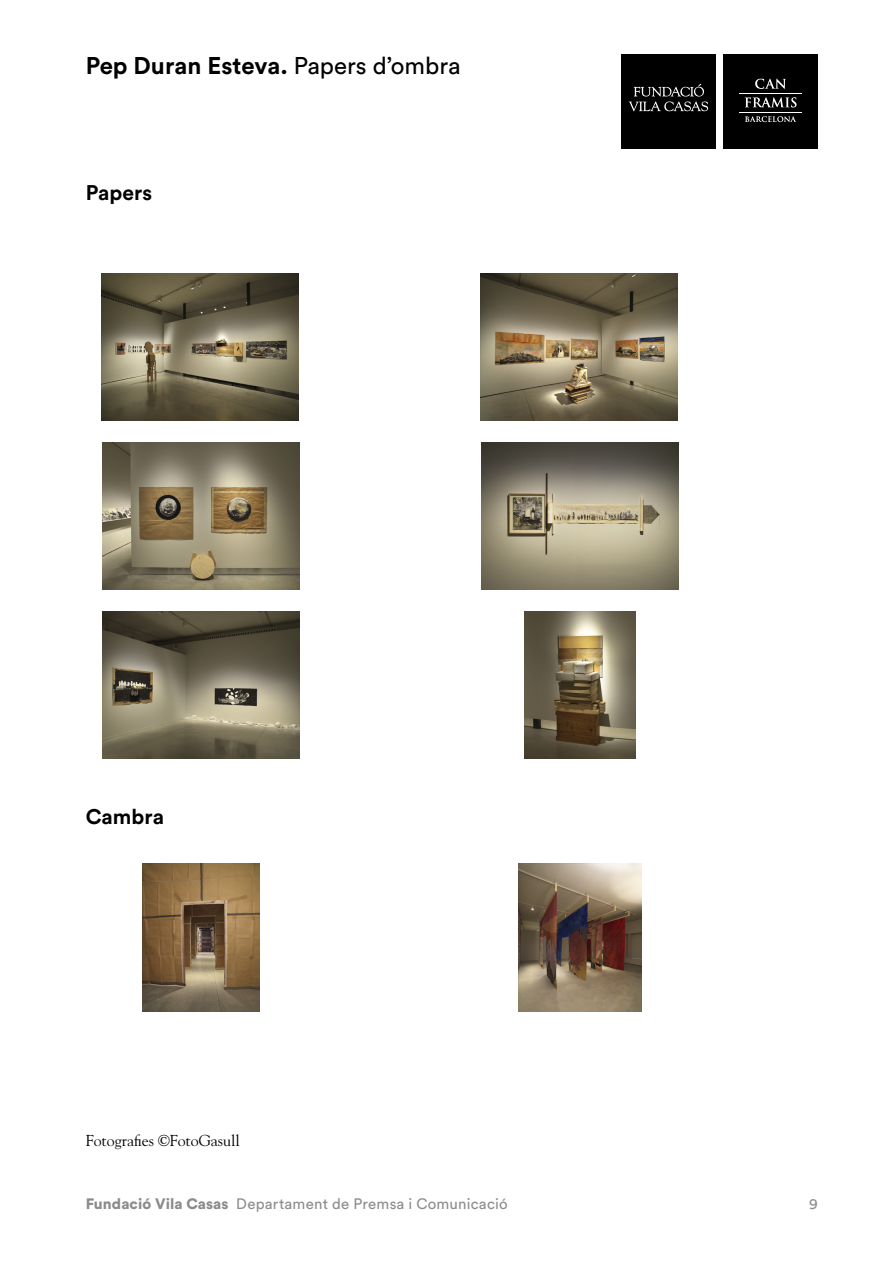
<style>
.page{position:relative;width:893px;height:1263px;background:#fff}
.page>*{position:absolute;margin:0;border:0;box-sizing:border-box;transform-origin:0 0}
.PORTADA_programa_sencer__Títols_ppals{font:700 24px "Circular Std";color:#000}
.Títol_a_text{font:700 21px "Circular Std";color:#000}
.Text_base{font:15.75px "Goudy Std";color:#000}
.t1{font:15px "Circular Std";letter-spacing:.015em;color:#8c8c8c}
.s1{font-weight:400}
.s2{font-weight:900}
</style>
<div class="page">
<div style="left:621px;top:54px;width:95px;height:94px;background:#000"></div>
<svg style="left:629px;top:84px;width:79px;height:27px"></svg>
<div style="left:723px;top:54px;width:95px;height:94px;background:#000"></div>
<svg style="left:745px;top:116px;width:51px;height:6px"></svg>
<hr style="left:739px;top:93px;width:63px;height:1px;background:#fff">
<hr style="left:739px;top:112px;width:63px;height:1px;background:#fff">
<svg style="left:745px;top:97px;width:51px;height:10px"></svg>
<svg style="left:755px;top:79px;width:31px;height:10px"></svg>
<img style="left:101px;top:273px;width:197px;height:148px">
<img style="left:481px;top:273px;width:196px;height:148px">
<img style="left:103px;top:442px;width:196px;height:148px">
<img style="left:482px;top:442px;width:196px;height:148px">
<img style="left:103px;top:611px;width:196px;height:148px">
<img style="left:525px;top:611px;width:110px;height:148px">
<img style="left:143px;top:863px;width:116px;height:148px">
<img style="left:519px;top:863px;width:123px;height:148px">
<p class="PORTADA_programa_sencer__Títols_ppals" style="left:86px;top:51px;width:376px">Pep Duran Esteva. <span class="s1">Papers d’ombra</span></p>
<p class="Títol_a_text" style="left:86px;top:179px;width:68px">Papers</p>
<p class="Títol_a_text" style="left:86px;top:803px;width:80px">Cambra</p>
<p class="Text_base" style="left:86px;top:1131px;width:155px">Fotografies ©FotoGasull</p>
<p class="t1" style="left:86px;top:1194px;width:423px"><span class="s2">Fundació Vila Casas</span> Departament de Premsa i Comunicació</p>
<p class="t1" style="left:809px;top:1194px;width:10px">9</p>
</div>
